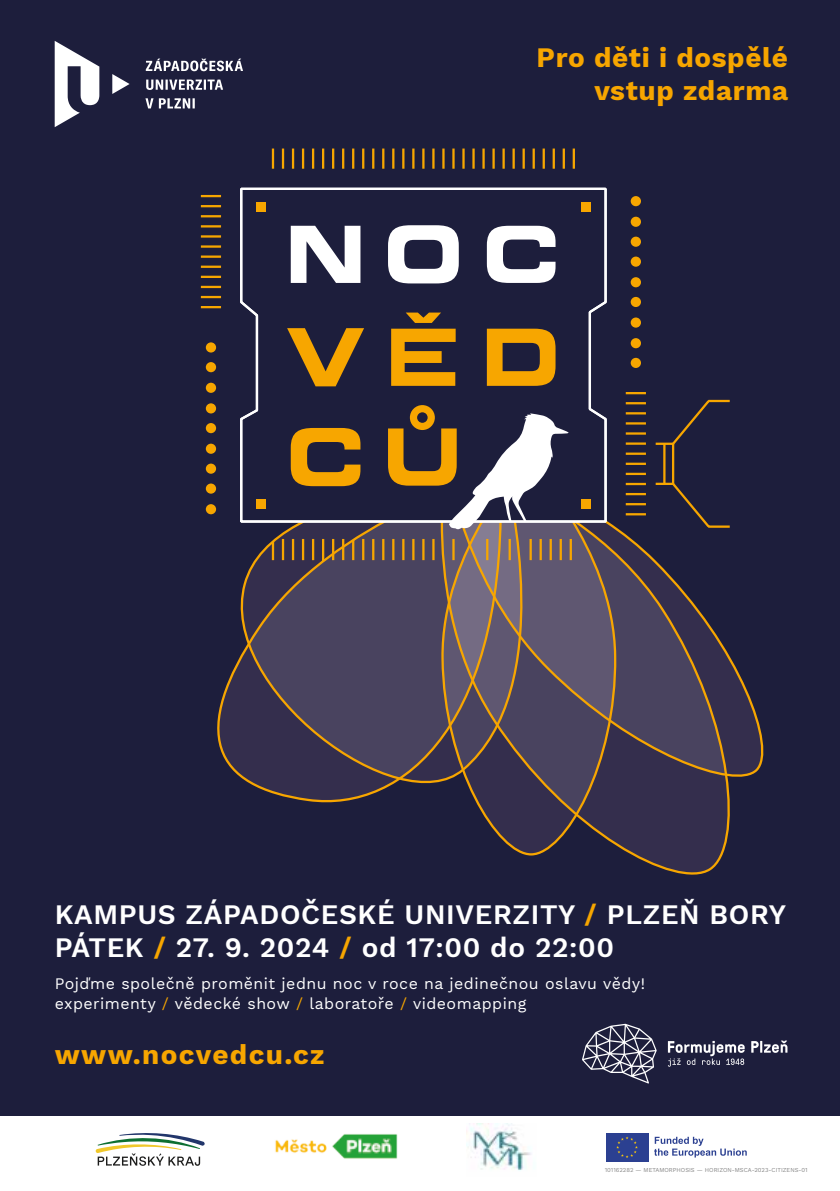
<style>
.page{position:relative;width:840px;height:1191px;background:#fff}
.page>*{position:absolute;margin:0;border:0;box-sizing:border-box;transform-origin:0 0}
.t1{font:600 27.8px/33.2px "Work Sans";letter-spacing:.025em;color:#fff}
.t2{font:700 27.8px/33.2px "Work Sans";letter-spacing:.025em;color:#f7a600;text-align:right}
.t3{font:700 27.8px "Work Sans";letter-spacing:.05em;color:#f7a600}
.t4{font:15.8px/20px "Work Sans";letter-spacing:.03em;color:#fff}
.t5{font:6px "Work Sans";color:#878787}
.s1{color:#f7a600}
</style>
<div class="page">
<div style="left:0;top:0;width:839px;height:1115px;background:#1d1e3c"></div>
<svg style="left:742px;top:680px;width:22px;height:97px"></svg>
<svg style="left:678px;top:659px;width:64px;height:216px"></svg>
<div style="left:630px;top:317px;width:10px;height:11px;background:#f7a600;border-radius:50%"></div>
<div style="left:630px;top:338px;width:10px;height:10px;background:#f7a600;border-radius:50%"></div>
<div style="left:630px;top:358px;width:10px;height:10px;background:#f7a600;border-radius:50%"></div>
<div style="left:630px;top:256px;width:10px;height:11px;background:#f7a600;border-radius:50%"></div>
<div style="left:630px;top:237px;width:10px;height:10px;background:#f7a600;border-radius:50%"></div>
<div style="left:630px;top:277px;width:10px;height:10px;background:#f7a600;border-radius:50%"></div>
<div style="left:630px;top:297px;width:10px;height:10px;background:#f7a600;border-radius:50%"></div>
<div style="left:630px;top:196px;width:10px;height:10px;background:#f7a600;border-radius:50%"></div>
<div style="left:630px;top:217px;width:10px;height:10px;background:#f7a600;border-radius:50%"></div>
<hr style="left:625px;top:392px;width:20px;height:2px;background:#f7a600">
<hr style="left:552px;top:148px;width:2px;height:21px;background:#f7a600">
<hr style="left:542px;top:148px;width:2px;height:21px;background:#f7a600">
<hr style="left:532px;top:148px;width:2px;height:21px;background:#f7a600">
<hr style="left:572px;top:148px;width:2px;height:21px;background:#f7a600">
<hr style="left:562px;top:148px;width:2px;height:21px;background:#f7a600">
<hr style="left:522px;top:148px;width:2px;height:21px;background:#f7a600">
<hr style="left:512px;top:148px;width:2px;height:21px;background:#f7a600">
<hr style="left:502px;top:148px;width:2px;height:21px;background:#f7a600">
<hr style="left:492px;top:148px;width:2px;height:21px;background:#f7a600">
<hr style="left:482px;top:148px;width:2px;height:21px;background:#f7a600">
<hr style="left:472px;top:148px;width:2px;height:21px;background:#f7a600">
<hr style="left:462px;top:148px;width:2px;height:21px;background:#f7a600">
<hr style="left:452px;top:148px;width:2px;height:21px;background:#f7a600">
<hr style="left:442px;top:148px;width:2px;height:21px;background:#f7a600">
<hr style="left:432px;top:148px;width:2px;height:21px;background:#f7a600">
<hr style="left:392px;top:148px;width:2px;height:21px;background:#f7a600">
<hr style="left:382px;top:148px;width:2px;height:21px;background:#f7a600">
<hr style="left:372px;top:148px;width:2px;height:21px;background:#f7a600">
<hr style="left:362px;top:148px;width:2px;height:21px;background:#f7a600">
<hr style="left:352px;top:148px;width:2px;height:21px;background:#f7a600">
<hr style="left:342px;top:148px;width:2px;height:21px;background:#f7a600">
<hr style="left:402px;top:148px;width:2px;height:21px;background:#f7a600">
<hr style="left:412px;top:148px;width:2px;height:21px;background:#f7a600">
<hr style="left:422px;top:148px;width:2px;height:21px;background:#f7a600">
<hr style="left:332px;top:148px;width:2px;height:21px;background:#f7a600">
<hr style="left:322px;top:148px;width:2px;height:21px;background:#f7a600">
<hr style="left:312px;top:148px;width:2px;height:21px;background:#f7a600">
<hr style="left:302px;top:148px;width:2px;height:21px;background:#f7a600">
<hr style="left:292px;top:148px;width:2px;height:21px;background:#f7a600">
<hr style="left:282px;top:148px;width:2px;height:21px;background:#f7a600">
<hr style="left:272px;top:148px;width:2px;height:21px;background:#f7a600">
<div style="left:206px;top:383px;width:10px;height:10px;background:#f7a600;border-radius:50%"></div>
<div style="left:206px;top:362px;width:10px;height:10px;background:#f7a600;border-radius:50%"></div>
<div style="left:206px;top:342px;width:10px;height:10px;background:#f7a600;border-radius:50%"></div>
<div style="left:206px;top:443px;width:10px;height:11px;background:#f7a600;border-radius:50%"></div>
<div style="left:206px;top:463px;width:10px;height:11px;background:#f7a600;border-radius:50%"></div>
<div style="left:206px;top:423px;width:10px;height:10px;background:#f7a600;border-radius:50%"></div>
<div style="left:206px;top:403px;width:10px;height:10px;background:#f7a600;border-radius:50%"></div>
<div style="left:206px;top:504px;width:10px;height:10px;background:#f7a600;border-radius:50%"></div>
<div style="left:206px;top:483px;width:10px;height:10px;background:#f7a600;border-radius:50%"></div>
<hr style="left:201px;top:306px;width:20px;height:2px;background:#f7a600">
<hr style="left:201px;top:296px;width:20px;height:2px;background:#f7a600">
<hr style="left:201px;top:286px;width:20px;height:2px;background:#f7a600">
<hr style="left:201px;top:276px;width:20px;height:2px;background:#f7a600">
<hr style="left:201px;top:266px;width:20px;height:2px;background:#f7a600">
<hr style="left:201px;top:255px;width:20px;height:3px;background:#f7a600">
<hr style="left:201px;top:245px;width:20px;height:3px;background:#f7a600">
<hr style="left:201px;top:235px;width:20px;height:3px;background:#f7a600">
<hr style="left:201px;top:225px;width:20px;height:2px;background:#f7a600">
<hr style="left:201px;top:215px;width:20px;height:2px;background:#f7a600">
<hr style="left:201px;top:205px;width:20px;height:2px;background:#f7a600">
<hr style="left:201px;top:195px;width:20px;height:2px;background:#f7a600">
<svg style="left:240px;top:187px;width:367px;height:212px"></svg>
<svg style="left:218px;top:399px;width:513px;height:474px"></svg>
<svg style="left:112px;top:74px;width:17px;height:20px"></svg>
<svg style="left:55px;top:41px;width:44px;height:86px"></svg>
<svg style="left:145px;top:98px;width:50px;height:10px"></svg>
<svg style="left:146px;top:80px;width:77px;height:10px"></svg>
<svg style="left:146px;top:59px;width:97px;height:12px"></svg>
<svg style="left:582px;top:1023px;width:205px;height:60px"></svg>
<svg style="left:95px;top:1133px;width:110px;height:32px"></svg>
<img style="left:275px;top:1134px;width:123px;height:25px">
<img style="left:466px;top:1123px;width:65px;height:48px">
<svg style="left:606px;top:1133px;width:43px;height:29px"></svg>
<div style="left:605px;top:1133px;width:43px;height:28px;background:#2b4091"></div>
<svg style="left:616px;top:1136px;width:21px;height:22px"></svg>
<svg style="left:654px;top:1136px;width:92px;height:21px"></svg>
<h1 class="t2" style="left:536px;top:42px;width:253px">Pro děti i dospělé vstup zdarma</h1>
<h1 class="t1" style="left:55px;top:899px;width:732px">KAMPUS ZÁPADOČESKÉ UNIVERZITY <span class="s1">/</span> PLZEŇ BORY<br>PÁTEK <span class="s1">/</span> 27. 9. 2024 <span class="s1">/</span> od 17:00 do 22:00</h1>
<p class="t4" style="left:55px;top:974px;width:591px">Pojďme společně proměnit jednu noc v roce na jedinečnou oslavu vědy! experimenty <span class="s1">/</span> vědecké show <span class="s1">/</span> laboratoře <span class="s1">/</span> videomapping</p>
<h1 class="t3" style="left:55px;top:1038px;width:271px">www.nocvedcu.cz</h1>
<p class="t5" style="left:604px;top:1166px;width:204px">101162282 — METAMORPHOSIS — HORIZON-MSCA-2023-CITIZENS-01</p>
</div>
